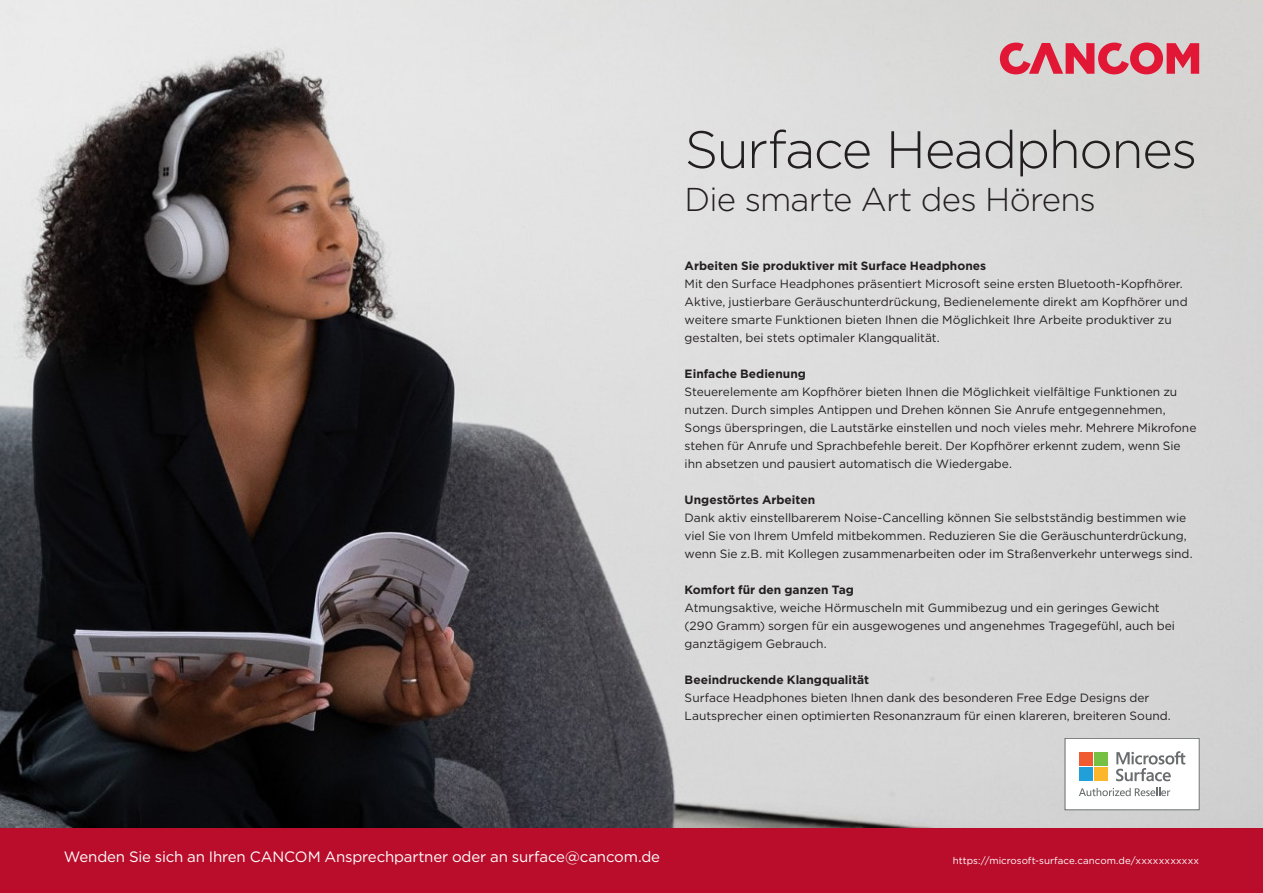
<style>
.page{position:relative;width:1263px;height:893px;background:#fff}
.page>*{position:absolute;margin:0;border:0;box-sizing:border-box;transform-origin:0 0}
.H-35{font:300 52.5px "Gotham";letter-spacing:-.03em;color:#231f20}
.H-35-2{font:300 33px "Gotham";letter-spacing:-.025em;color:#231f20}
.A4_Subline_10pt{font:15px "Gotham";letter-spacing:-.01em;color:#fff}
.Fliesstext_ohneAbsat{font:12px/18px "Gotham";letter-spacing:-.005em;color:#231f20}
.Subheadline_8pt{font:700 12px "Gotham";color:#231f20}
.Fusszeile_6_5pt_rech{font:9.75px "Gotham";letter-spacing:.005em;color:#fff}
</style>
<div class="page">
<img style="left:0;top:0;width:1263px;height:828px">
<div style="left:0;top:828px;width:1263px;height:65px;background:#ba0d2b"></div>
<div style="left:1065px;top:738px;width:134px;height:72px;background:#fff"></div>
<div style="left:1065px;top:738px;width:134px;height:72px;border:1px solid #696d6e"></div>
<svg style="left:1116px;top:751px;width:69px;height:30px"></svg>
<div style="left:1079px;top:752px;width:13px;height:14px;background:#f15b31"></div>
<div style="left:1094px;top:752px;width:14px;height:14px;background:#76c043"></div>
<div style="left:1079px;top:767px;width:13px;height:14px;background:#219fd9"></div>
<div style="left:1094px;top:767px;width:14px;height:14px;background:#fcb62b"></div>
<svg style="left:1079px;top:788px;width:91px;height:8px"></svg>
<svg style="left:1000px;top:43px;width:199px;height:31px;background:#dc6b7b"></svg>
<p class="H-35" style="left:685px;top:116px;width:514px">Surface Headphones</p>
<p class="H-35-2" style="left:685px;top:179px;width:413px">Die smarte Art des Hörens</p>
<p class="Subheadline_8pt" style="left:685px;top:258px;width:303px">Arbeiten Sie produktiver mit Surface Headphones</p>
<p class="Fliesstext_ohneAbsat" style="left:685px;top:275px;width:504px">Mit den Surface Headphones präsentiert Microsoft seine ersten Bluetooth-Kopfhörer.<br>Aktive, justierbare Geräuschunterdrückung, Bedienelemente direkt am Kopfhörer und weitere smarte Funktionen bieten Ihnen die Möglichkeit Ihre Arbeite produktiver zu gestalten, bei stets optimaler Klangqualität.</p>
<p class="Subheadline_8pt" style="left:685px;top:366px;width:123px">Einfache Bedienung</p>
<p class="Fliesstext_ohneAbsat" style="left:685px;top:383px;width:513px">Steuerelemente am Kopfhörer bieten Ihnen die Möglichkeit vielfältige Funktionen zu nutzen. Durch simples Antippen und Drehen können Sie Anrufe entgegennehmen, Songs überspringen, die Lautstärke einstellen und noch vieles mehr. Mehrere Mikrofone stehen für Anrufe und Sprachbefehle bereit. Der Kopfhörer erkennt zudem, wenn Sie ihn absetzen und pausiert automatisch die Wiedergabe.</p>
<p class="Subheadline_8pt" style="left:685px;top:492px;width:132px">Ungestörtes Arbeiten</p>
<p class="Fliesstext_ohneAbsat" style="left:685px;top:509px;width:509px">Dank aktiv einstellbarerem Noise-Cancelling können Sie selbstständig bestimmen wie viel Sie von Ihrem Umfeld mitbekommen. Reduzieren Sie die Geräuschunterdrückung, wenn Sie z.B. mit Kollegen zusammenarbeiten oder im Straßenverkehr unterwegs sind.</p>
<p class="Subheadline_8pt" style="left:685px;top:582px;width:171px">Komfort für den ganzen Tag</p>
<p class="Fliesstext_ohneAbsat" style="left:685px;top:599px;width:492px">Atmungsaktive, weiche Hörmuscheln mit Gummibezug und ein geringes Gewicht (290 Gramm) sorgen für ein ausgewogenes und angenehmes Tragegefühl, auch bei ganztägigem Gebrauch.</p>
<p class="Subheadline_8pt" style="left:685px;top:672px;width:186px">Beeindruckende Klangqualität</p>
<p class="Fliesstext_ohneAbsat" style="left:685px;top:689px;width:488px">Surface Headphones bieten Ihnen dank des besonderen Free Edge Designs der<br>Lautsprecher einen optimierten Resonanzraum für einen klareren, breiteren Sound.</p>
<p class="A4_Subline_10pt" style="left:64px;top:847px;width:598px">Wenden Sie sich an Ihren CANCOM Ansprechpartner oder an surface@cancom.de</p>
<p class="Fusszeile_6_5pt_rech" style="left:953px;top:854px;width:248px">https://microsoft-surface.cancom.de/xxxxxxxxxxx</p>
</div>
